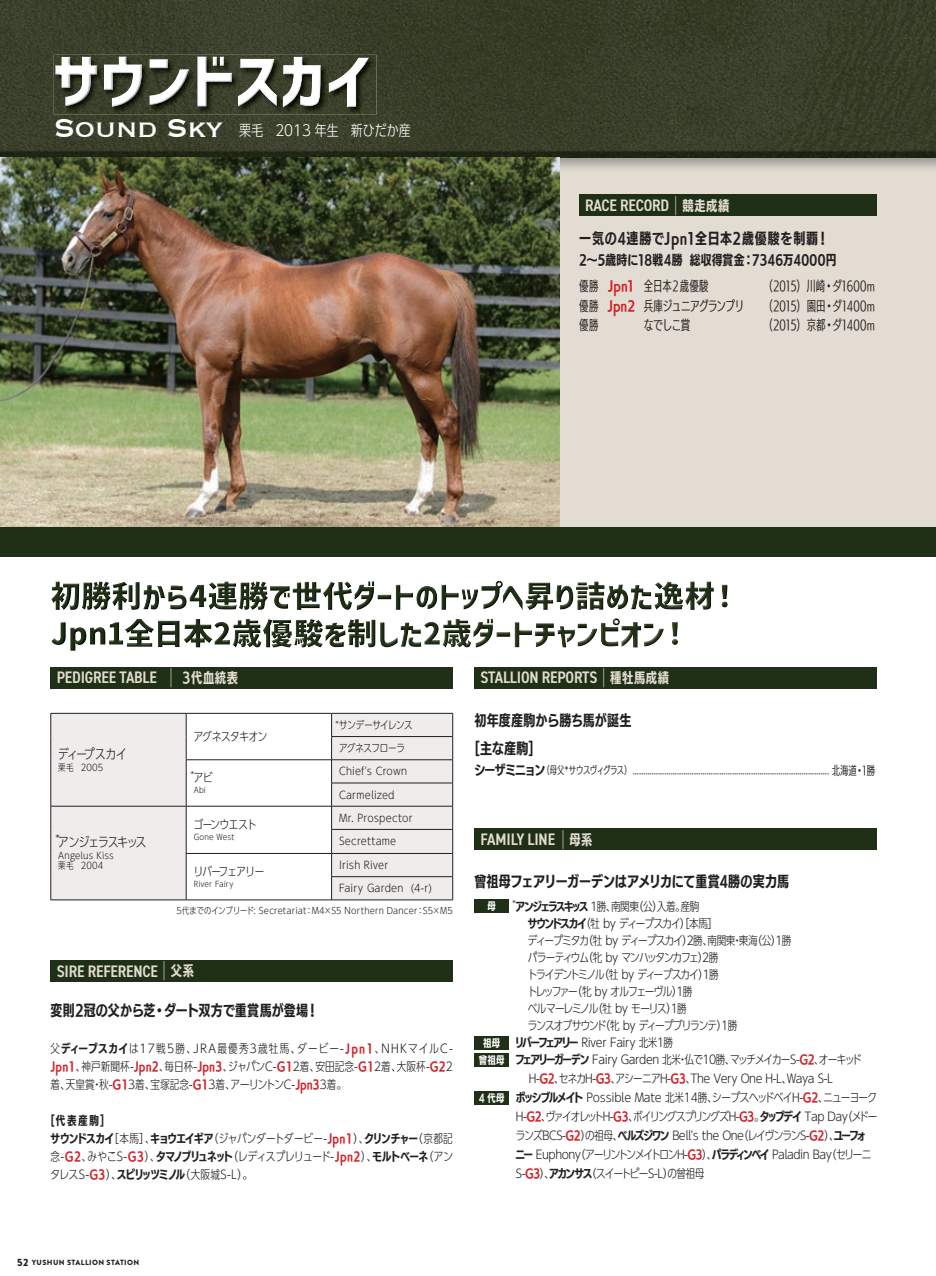
<style>
.page{position:relative;width:936px;height:1276px;background:#fff}
.page>*{position:absolute;margin:0;border:0;box-sizing:border-box;transform-origin:0 0}
.t1{font:600 condensed 16.65px "DIN2014";letter-spacing:-.01em;color:#e3dcd2}
.t2{font:15px "UD Kakugo C80 Pro B";letter-spacing:.015em;color:#231f20}
.t3{font:15px "UD Kakugo C80 Pro B";letter-spacing:-.02em;color:#231f20}
.t4{font:300 15px "UD Shin Go C Oeiz Pr 6 N";color:#fff}
.t5{font:15px "UD Kakugo C80 Pro B";letter-spacing:.045em;color:#231f20}
.t6{font:13.5px "UD Kakugo C70 Pro R";letter-spacing:-.005em;color:#231f20}
.t7{font:13.5px "UD Kakugo C80 Pro B";letter-spacing:.015em;color:#231f20}
.t8{font:300 13.2px "UD Shin Go C Oeiz Pr 6 N";letter-spacing:-.065em;color:#231f20}
.t9{font:300 12px/18.9px "UD Shin Go C Oeiz Pr 6 N";letter-spacing:-.05em;color:#231f20;text-align:justify}
.t10{font:300 12px "UD Shin Go C Oeiz Pr 6 N";letter-spacing:-.085em;color:#231f20}
.t11{font:300 12px "UD Shin Go C Oeiz Pr 6 N";letter-spacing:-.08em;color:#231f20}
.t12{font:300 12px "UD Shin Go C Oeiz Pr 6 N";letter-spacing:-.075em;color:#231f20}
.t13{font:300 12px "UD Shin Go C Oeiz Pr 6 N";letter-spacing:-.095em;color:#231f20}
.t14{font:300 12px "UD Shin Go C Oeiz Pr 6 N";letter-spacing:-.11em;color:#231f20}
.t15{font:12px "UD Kakugo C80 Pro B";color:#231f20}
.t16{font:300 11.85px "UD Shin Go C Oeiz Pr 6 N";letter-spacing:-.035em;color:#231f20}
.t17{font:10.5px "UD Kakugo C70 Pro R";letter-spacing:-.04em;color:#231f20}
.t18{font:300 10.5px "UD Shin Go C Oeiz Pr 6 N";letter-spacing:.01em;color:#231f20}
.t19{font:300 10.5px "UD Shin Go C Oeiz Pr 6 N";letter-spacing:-.04em;color:#231f20}
.t20{font:10.5px/16.8px "UD Kakugo C80 Pro B";letter-spacing:.03em;color:#fff;text-align:center}
.t21{font:300 10.5px "UD Shin Go C Oeiz Pr 6 N";letter-spacing:-.03em;color:#231f20}
.t22{font:300 9.3px/10.5px "UD Shin Go C Oeiz Pr 6 N";letter-spacing:.015em;color:#231f20}
.t23{font:300 9px "UD Shin Go C Oeiz Pr 6 N";letter-spacing:.015em;color:#231f20}
.t24{font:300 7.95px "UD Shin Go C Oeiz Pr 6 N";letter-spacing:.02em;color:#231f20}
.t25{font:900 7.5px "Brandon Grotesque";letter-spacing:.05em;color:#231f20}
.s1{font-family:"Copperplate";font-weight:400;font-size:33px}
.s2{font-family:"Koz Min Pr 6 N";font-weight:400;font-stretch:normal;font-size:19.2px}
.s3{font-family:"UD Kakugo C80 Pro B";font-weight:400;font-stretch:normal;font-size:14.1px}
.s4{font-family:"UD Kakugo C80 Pro B";color:#d1232a}
.s5{font-family:"UD Kakugo C80 Pro B";font-weight:400}
.s6{font-family:"UD Kakugo C80 Pro B";font-weight:400;color:#d1232a}
.s7{font-family:"UD Kakugo C80 Pro B";font-size:13.5px}
.s8{font-size:12px}
.s9{font-size:10.5px}
</style>
<div class="page">
<div style="left:0;top:511px;width:935px;height:46px;background:#1f3017"></div>
<div style="left:0;top:145px;width:935px;height:381px;background:#e3dcd2"></div>
<img style="left:0;top:0;width:935px;height:173px">
<div style="left:474px;top:899px;width:35px;height:13px;background:#203017"></div>
<div style="left:474px;top:1036px;width:35px;height:14px;background:#203017"></div>
<div style="left:474px;top:1053px;width:35px;height:13px;background:#203017"></div>
<div style="left:474px;top:1091px;width:35px;height:13px;background:#203017"></div>
<hr style="left:186px;top:713px;width:145px;height:1px;background:#231f20">
<hr style="left:186px;top:759px;width:145px;height:1px;background:#231f20">
<hr style="left:186px;top:806px;width:145px;height:1px;background:#231f20">
<hr style="left:186px;top:853px;width:145px;height:1px;background:#231f20">
<svg style="left:331px;top:713px;width:122px;height:187px;background:#e2e0df"></svg>
<hr style="left:186px;top:899px;width:145px;height:1px;background:#231f20">
<div style="left:51px;top:713px;width:136px;height:187px;background:#efedec"></div>
<hr style="left:51px;top:899px;width:135px;height:1px;background:#231f20">
<img style="left:0;top:157px;width:559px;height:369px">
<img style="left:54px;top:55px;width:322px;height:60px">
<img style="left:55px;top:56px;width:314px;height:52px">
<img style="left:51px;top:580px;width:676px;height:30px">
<img style="left:51px;top:618px;width:627px;height:33px">
<div style="left:579px;top:195px;width:297px;height:21px;background:#1f3017"></div>
<div style="left:51px;top:667px;width:402px;height:21px;background:#1f3017"></div>
<div style="left:474px;top:828px;width:402px;height:22px;background:#1f3017"></div>
<div style="left:474px;top:667px;width:402px;height:21px;background:#1f3017"></div>
<div style="left:51px;top:960px;width:402px;height:22px;background:#1f3017"></div>
<p class="t4" style="left:54px;top:119px;width:359px"><span class="s1">Sound Sky</span> 栗毛　2013 年生　新ひだか産</p>
<h1 class="t1" style="left:585px;top:194px;width:146px">RACE RECORD<span class="s2">｜</span><span class="s3">競走成績</span></h1>
<p class="t5" style="left:579px;top:227px;width:251px">一気の4連勝でJpn1全日本2歳優駿を制覇！</p>
<p class="t7" style="left:579px;top:250px;width:259px">2～5歳時に18戦4勝 総収得賞金：7346万4000円</p>
<p class="t6" style="left:579px;top:276px;width:131px">優勝 <span class="s4">Jpn1</span> 全日本２歳優駿</p>
<p class="t6" style="left:763px;top:276px;width:113px">（2015） 川崎・ダ1600m</p>
<p class="t6" style="left:579px;top:296px;width:166px">優勝 <span class="s4">Jpn2</span> 兵庫ジュニアグランプリ</p>
<p class="t6" style="left:763px;top:296px;width:113px">（2015） 園田・ダ1400m</p>
<p class="t6" style="left:579px;top:315px;width:21px">優勝</p>
<p class="t6" style="left:643px;top:315px;width:48px">なでしこ賞</p>
<p class="t6" style="left:763px;top:315px;width:113px">（2015） 京都・ダ1400m</p>
<h1 class="t1" style="left:57px;top:666px;width:183px">PEDIGREE TABLE <span class="s2">｜</span><span class="s3">3代血統表</span></h1>
<p class="t8" style="left:58px;top:744px;width:70px">ディープスカイ</p>
<p class="t22" style="left:58px;top:761px;width:46px">栗毛　2005</p>
<p class="t16" style="left:194px;top:727px;width:75px">アグネスタキオン</p>
<p class="t16" style="left:190px;top:768px;width:24px"><sup>*</sup>アビ</p>
<p class="t24" style="left:194px;top:784px;width:14px">Abi</p>
<p class="t19" style="left:335px;top:717px;width:79px"><sup>*</sup>サンデーサイレンス</p>
<p class="t21" style="left:339px;top:740px;width:67px">アグネスフローラ</p>
<p class="t18" style="left:339px;top:763px;width:70px">Chief's Crown</p>
<p class="t18" style="left:339px;top:786px;width:57px">Carmelized</p>
<p class="t8" style="left:55px;top:832px;width:92px"><sup>*</sup>アンジェラスキッス</p>
<p class="t22" style="left:58px;top:849px;width:57px">Angelus Kiss栗毛　2004</p>
<p class="t16" style="left:194px;top:815px;width:64px">ゴーンウエスト</p>
<p class="t24" style="left:194px;top:831px;width:42px">Gone West</p>
<p class="t18" style="left:339px;top:809px;width:75px">Mr. Prospector</p>
<p class="t18" style="left:339px;top:833px;width:59px">Secrettame</p>
<p class="t18" style="left:339px;top:857px;width:51px">Irish River</p>
<p class="t18" style="left:339px;top:880px;width:95px">Fairy Garden (4-r)</p>
<p class="t23" style="left:177px;top:903px;width:278px">5代までのインブリード: Secretariat：M4×S5 Northern Dancer：S5×M5</p>
<p class="t16" style="left:194px;top:862px;width:72px">リバーフェアリー</p>
<p class="t24" style="left:194px;top:878px;width:41px">River Fairy</p>
<h1 class="t1" style="left:57px;top:960px;width:139px">SIRE REFERENCE<span class="s2">｜</span><span class="s3">父系</span></h1>
<p class="t2" style="left:51px;top:998px;width:269px">変則2冠の父から芝・ダート双方で重賞馬が登場！</p>
<p class="t9" style="left:51px;top:1039px;width:405px;line-height:18px">父<span class="s5">ディープスカイ</span>は17戦5勝、ＪＲＡ最優秀３歳牡馬、ダービー-<span class="s6">Jpn1</span>、ＮＨＫマイルＣ-<span class="s6">Jpn1</span>、神戸新聞杯-<span class="s6">Jpn2</span>、毎日杯-<span class="s6">Jpn3</span>、ジャパンＣ-<span class="s6">G1</span>２着、安田記念-<span class="s6">G1</span>２着、大阪杯-<span class="s6">G2</span>２着、天皇賞・秋-<span class="s6">G1</span>３着、宝塚記念-<span class="s6">G1</span>３着、アーリントンＣ-<span class="s6">Jpn3</span>３着。</p>
<p class="t15" style="left:51px;top:1111px;width:55px">[代表産駒]</p>
<p class="t9" style="left:50px;top:1129px;width:404px;line-height:18px"><span class="s5">サウンドスカイ</span>［本馬］、<span class="s5">キョウエイギア</span>（ジャパンダートダービー-<span class="s6">Jpn1</span>）、<span class="s5">クリンチャー</span>（京都記念-<span class="s6">G2</span>、みやこＳ-<span class="s6">G3</span>）、<span class="s5">タマノブリュネット</span>（レディスプレリュード-<span class="s6">Jpn2</span>）、<span class="s5">モルトベーネ</span>（アンタレスＳ-<span class="s6">G3</span>）、<span class="s5">スピリッツミノル</span>（大阪城Ｓ-L）。</p>
<h1 class="t1" style="left:480px;top:666px;width:190px">STALLION REPORTS<span class="s2">｜</span><span class="s3">種牡馬成績</span></h1>
<p class="t2" style="left:474px;top:709px;width:159px">初年度産駒から勝ち馬が誕生</p>
<p class="t2" style="left:474px;top:736px;width:61px">[主な産駒]</p>
<p class="t17" style="left:474px;top:763px;width:402px"><span class="s7">シーザミニョン</span>（母父*サウスヴィグラス） ............................................................................................. <span class="s8">北海道・1勝</span></p>
<h1 class="t1" style="left:480px;top:828px;width:113px">FAMILY LINE<span class="s2">｜</span><span class="s3">母系</span></h1>
<p class="t3" style="left:474px;top:870px;width:316px">曾祖母フェアリーガーデンはアメリカにて重賞4勝の実力馬</p>
<p class="t9" style="left:512px;top:896px;width:189px"><sup>*</sup><span class="s5">アンジェラスキッス</span> １勝、南関東（公）入着。産駒</p>
<p class="t9" style="left:528px;top:913px;width:191px"><span class="s5">サウンドスカイ</span>（牡 by ディープスカイ）［本馬］</p>
<p class="t11" style="left:528px;top:931px;width:265px">ディープミタカ（牡 by ディープスカイ）２勝、南関東・東海（公）１勝</p>
<p class="t10" style="left:528px;top:948px;width:192px">パラーティウム（牝 by マンハッタンカフェ）２勝</p>
<p class="t13" style="left:528px;top:965px;width:192px">トライデントミノル（牡 by ディープスカイ）１勝</p>
<p class="t14" style="left:528px;top:982px;width:166px">トレッファー（牝 by オルフェーヴル）１勝</p>
<p class="t10" style="left:528px;top:999px;width:160px">ベルマーレミノル（牡 by モーリス）１勝</p>
<p class="t12" style="left:528px;top:1016px;width:211px">ランスオブサウンド（牝 by ディープブリランテ）1勝</p>
<p class="t9" style="left:514px;top:1032px;width:160px"><span class="s5">リバーフェアリー</span> River Fairy 北米１勝</p>
<p class="t9" style="left:515px;top:1049px;width:348px"><span class="s5">フェアリーガーデン</span> Fairy Garden 北米・仏で10勝、マッチメイカーＳ-<span class="s6">G2</span>、オーキッド</p>
<p class="t9" style="left:514px;top:1068px;width:364px;text-align:left;text-indent:14px">Ｈ-<span class="s6">G2</span>、セネカＨ-<span class="s6">G3</span>、アシーニアＨ-<span class="s6">G3</span>、The Very One Ｈ-L、Waya Ｓ-L<br><span class="s5">ポッシブルメイト</span> Possible Mate 北米14勝、シープスヘッドベイＨ-<span class="s6">G2</span>、ニューヨークＨ-<span class="s6">G2</span>、ヴァイオレットＨ-<span class="s6">G3</span>、ボイリングスプリングズＨ-<span class="s6">G3</span>。<span class="s5">タップデイ</span> Tap Day（メドーランズＢＣＳ-<span class="s6">G2</span>）の祖母、<span class="s5">ベルズジワン</span> Bell's the One（レイヴンランＳ-<span class="s6">G2</span>）、<span class="s5">ユーフォ<br>ニー</span> Euphony（アーリントンメイトロンＨ-<span class="s6">G3</span>）、<span class="s5">パラディンベイ</span> Paladin Bay（セリーニＳ-<span class="s6">G3</span>）、<span class="s5">アカンサス</span>（スイートピーＳ-L）の曾祖母</p>
<p class="t20" style="left:487px;top:897px;width:10px">母</p>
<p class="t20" style="left:478px;top:1034px;width:27px">祖母曾祖母</p>
<p class="t20" style="left:478px;top:1089px;width:27px">4 代母</p>
<p class="t25" style="left:17px;top:1257px;width:124px"><span class="s9">52</span> YUSHUN STALLION STATION</p>
</div>
